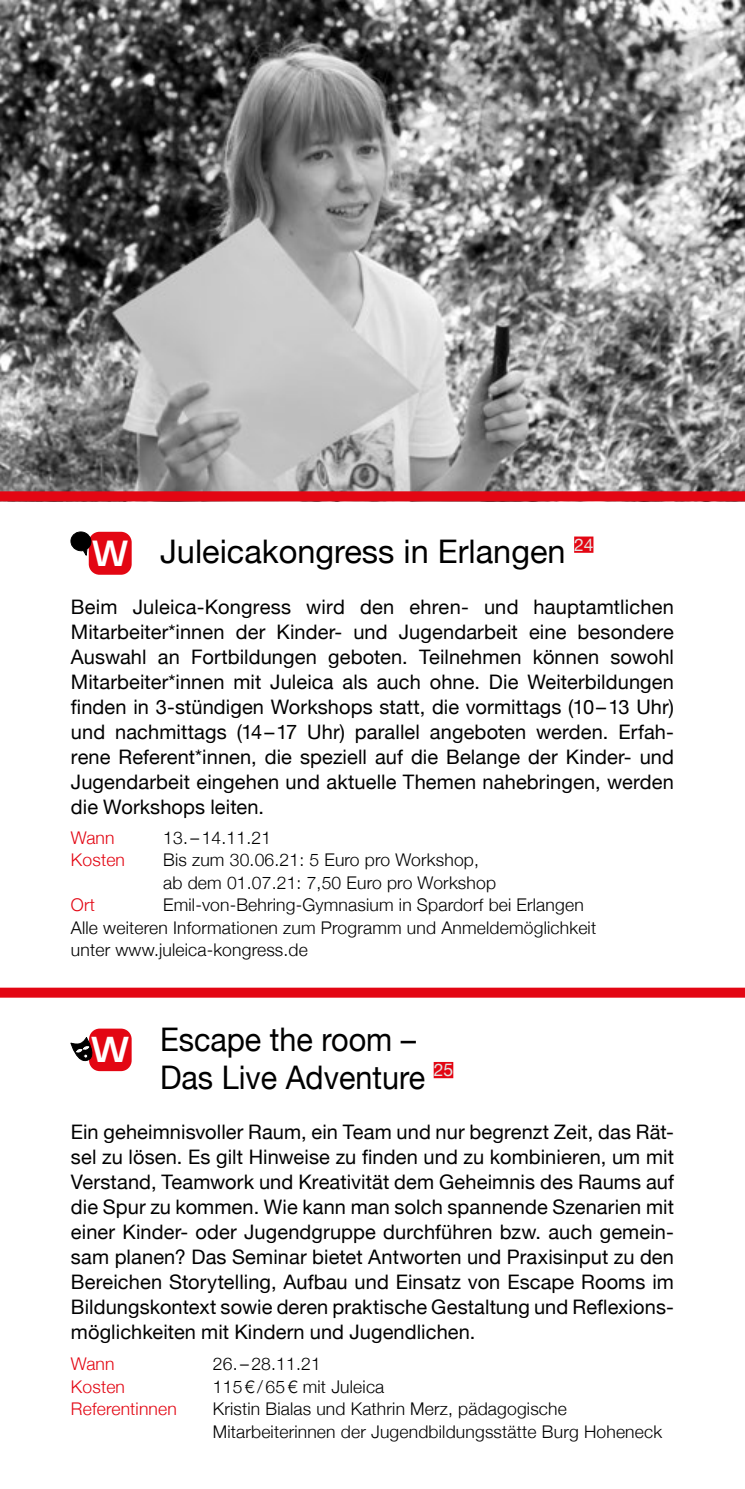
<style>
.page{position:relative;width:745px;height:1489px;background:#fff}
.page>*{position:absolute;margin:0;border:0;box-sizing:border-box;transform-origin:0 0}
.t1{font:32.5px/37.5px "Helvetica Neue";color:#000;scale:.94 1}
.t2{font:32.5px "Helvetica Neue";color:#000}
.t3{font:20px/25px "Helvetica Neue";letter-spacing:.005em;color:#000;text-align:justify}
.t4{font:300 17.5px/22.5px "Helvetica Neue";letter-spacing:.01em;color:#000}
.t5{font:300 17.5px "Helvetica Neue";letter-spacing:.01em;color:#e30613}
.s1{font-family:"Eurostile";font-weight:700;font-size:37.75px;color:#fff}
.s2{font-family:"Eurostile";font-weight:700;font-size:37.5px;color:#fff}
</style>
<div class="page">
<img style="left:0;top:0;width:744px;height:491px">
<div style="left:0;top:491px;width:744px;height:10px;background:#e30613"></div>
<div style="left:0;top:987px;width:744px;height:10px;background:#e30613"></div>
<div style="left:433px;top:1061px;width:20px;height:17px;background:#e30613"></div>
<div style="left:89px;top:1028px;width:42px;height:43px;background:#e30613;border-radius:11px"></div>
<svg style="left:70px;top:1037px;width:23px;height:28px"></svg>
<div style="left:573px;top:536px;width:20px;height:16px;background:#e30613"></div>
<div style="left:89px;top:531px;width:43px;height:43px;background:#e30613;border-radius:11px"></div>
<svg style="left:70px;top:531px;width:22px;height:25px"></svg>
<h1 class="t2" style="left:92px;top:528px;width:502px"><span class="s1">W</span> Juleicakongress in Erlangen <sup>24</sup></h1>
<p class="t3" style="left:71px;top:595px;width:604px">Beim Juleica-Kongress wird den ehren- und hauptamtlichen Mitarbeiter*innen der Kinder- und Jugendarbeit eine besondere Auswahl an Fortbildungen geboten. Teilnehmen können sowohl Mitarbeiter*innen mit Juleica als auch ohne. Die Weiterbildungen finden in 3-stündigen Workshops statt, die vormittags (10–13 Uhr) und nachmittags (14–17 Uhr) parallel angeboten werden. Erfah&shy;rene Referent*innen, die speziell auf die Belange der Kinder- und Jugendarbeit eingehen und aktuelle Themen nahebringen, werden die Workshops leiten.</p>
<p class="t5" style="left:71px;top:823px;width:45px">Wann</p>
<p class="t4" style="left:163px;top:824px;width:109px">13. – 14.11.21</p>
<p class="t5" style="left:71px;top:845px;width:56px">Kosten</p>
<p class="t4" style="left:163px;top:847px;width:334px">Bis zum 30.06.21: 5 Euro pro Workshop, ab dem 01.07.21: 7,50 Euro pro Workshop</p>
<p class="t5" style="left:71px;top:890px;width:26px">Ort</p>
<p class="t4" style="left:71px;top:892px;width:526px;text-indent:92px">Emil-von-Behring-Gymnasium in Spardorf bei Erlangen<br>Alle weiteren Informationen zum Programm und Anmeldemöglichkeit unter www.juleica-kongress.de</p>
<h1 class="t1" style="left:160px;top:1022px;width:313px;text-indent:-68px"><span class="s2">W</span> Escape the room –<br>Das Live Adventure <sup>25</sup></h1>
<p class="t3" style="left:71px;top:1120px;width:604px">Ein geheimnisvoller Raum, ein Team und nur begrenzt Zeit, das Rät&shy;sel zu lösen. Es gilt Hinweise zu finden und zu kombinieren, um mit Verstand, Teamwork und Kreativität dem Geheimnis des Raums auf die Spur zu kommen. Wie kann man solch spannende Szenarien mit einer Kinder- oder Jugendgruppe durchführen bzw. auch gemein&shy;sam planen? Das Seminar bietet Antworten und Praxisinput zu den Bereichen Storytelling, Aufbau und Einsatz von Escape Rooms im Bildungskontext sowie deren praktische Gestaltung und Reflexions&shy;möglichkeiten mit Kindern und Jugendlichen.</p>
<p class="t5" style="left:71px;top:1349px;width:45px">Wann</p>
<p class="t4" style="left:213px;top:1351px;width:109px">26. – 28.11.21</p>
<p class="t5" style="left:71px;top:1372px;width:56px">Kosten</p>
<p class="t4" style="left:213px;top:1373px;width:173px">115 € / 65 € mit Juleica</p>
<p class="t5" style="left:71px;top:1394px;width:107px">Referentinnen</p>
<p class="t4" style="left:213px;top:1396px;width:450px">Kristin Bialas und Kathrin Merz, pädagogische<br>Mitarbeiterinnen der Jugendbildungsstätte Burg Hoheneck</p>
</div>
